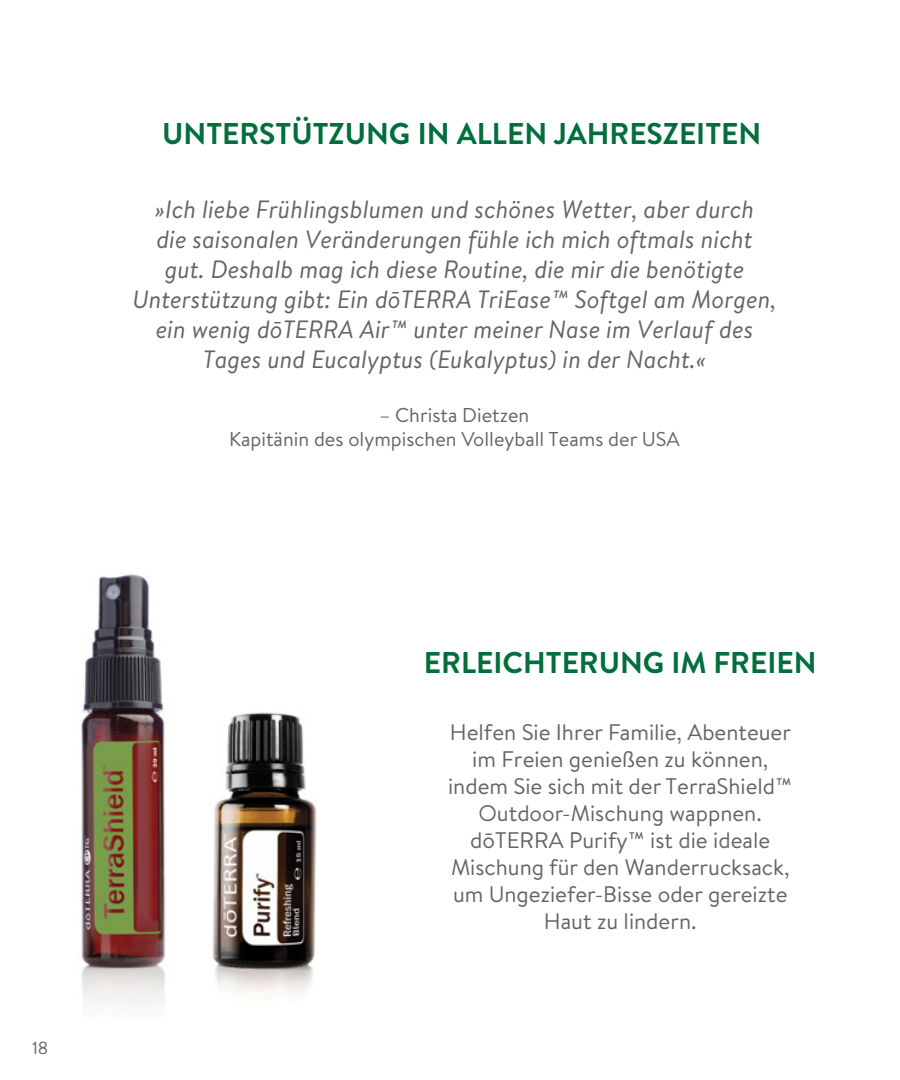
<style>
.page{position:relative;width:900px;height:1080px;background:#fff}
.page>*{position:absolute;margin:0;border:0;box-sizing:border-box;transform-origin:0 0}
.t1{font:700 30px "Brandon Text";color:#026e3b}
.t2{font:italic 25px/30px "Brandon Text";color:#636466;text-align:center}
.t3{font:22.5px/27px "Brandon Text";color:#636466;text-align:center}
.t4{font:20px/24px "Brandon Text";color:#636466;text-align:center}
.t5{font:17.5px "Brandon Text";color:#636466}
</style>
<div class="page">
<img style="left:212px;top:712px;width:105px;height:284px">
<img style="left:81px;top:574px;width:85px;height:431px">
<p class="t5" style="left:32px;top:1036px;width:18px">18</p>
<p class="t1" style="left:162px;top:113px;width:601px">UNTERSTÜTZUNG IN ALLEN JAHRESZEITEN</p>
<p class="t2" style="left:133px;top:193px;width:645px">»Ich liebe Frühlingsblumen und schönes Wetter, aber durch<br>die saisonalen Veränderungen fühle ich mich oftmals nicht<br>gut. Deshalb mag ich diese Routine, die mir die benötigte Unterstützung gibt: Ein dōTERRA TriEase™ Softgel am Morgen, ein wenig dōTERRA Air™ unter meiner Nase im Verlauf des Tages und Eucalyptus (Eukalyptus) in der Nacht.«</p>
<p class="t4" style="left:229px;top:402px;width:452px">– Christa Dietzen<br>Kapitänin des olympischen Volleyball Teams der USA</p>
<p class="t1" style="left:424px;top:642px;width:394px">ERLEICHTERUNG IM FREIEN</p>
<p class="t3" style="left:448px;top:718px;width:346px">Helfen Sie Ihrer Familie, Abenteuer im Freien genießen zu können, indem Sie sich mit der TerraShield™<br>Outdoor-Mischung wappnen. dōTERRA Purify™ ist die ideale<br>Mischung für den Wanderrucksack, um Ungeziefer-Bisse oder gereizte<br>Haut zu lindern.</p>
</div>
